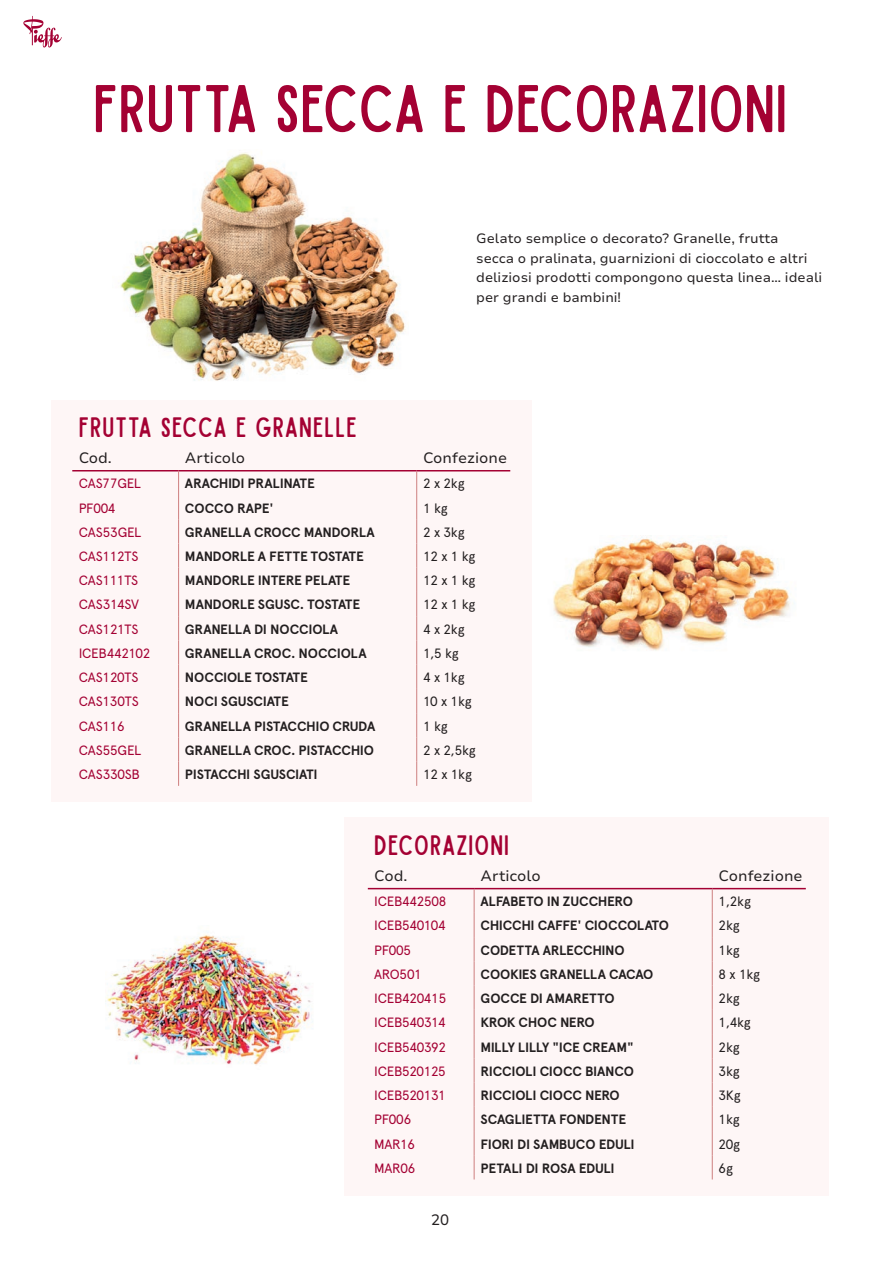
<style>
.page{position:relative;width:893px;height:1263px;background:#fff}
.page>*{position:absolute;margin:0;border:0;box-sizing:border-box;transform-origin:0 0}
.Titolo_prodotti{font:54px "Sailors Condensed";letter-spacing:.01em;color:#a40133}
.Titoletto{font:22.5px "Sailors Condensed";letter-spacing:.05em;color:#a40133}
.tabella_riga_2{font:15px "Nunito Sans 7 pt";color:#231f20}
.tabella_testo{font:700 13.5px "Apercu Pro";letter-spacing:-.015em;color:#231f20}
.tabella_testo-2{font:13.5px "Apercu Pro";letter-spacing:-.02em;color:#a40133}
.Base{font:13.5px/19.5px "Nunito Sans 7 pt";color:#231f20}
.tabella_testo-3{font:13.5px "Apercu Pro";letter-spacing:-.01em;color:#231f20}
.tabella_testo-4{font:700 13.5px "Apercu Pro";letter-spacing:.005em;color:#231f20}
</style>
<div class="page">
<img style="left:120px;top:152px;width:285px;height:229px">
<div style="left:51px;top:400px;width:480px;height:401px;background:#fef6f6"></div>
<hr style="left:72px;top:470px;width:107px;height:1px;background:#a40133">
<hr style="left:179px;top:470px;width:238px;height:1px;background:#a40133">
<svg style="left:178px;top:471px;width:1px;height:315px"></svg>
<hr style="left:417px;top:470px;width:93px;height:1px;background:#a40133">
<svg style="left:416px;top:471px;width:1px;height:315px"></svg>
<div style="left:344px;top:817px;width:485px;height:379px;background:#fef6f6"></div>
<hr style="left:368px;top:888px;width:106px;height:1px;background:#a40133">
<hr style="left:474px;top:888px;width:238px;height:1px;background:#a40133">
<svg style="left:474px;top:889px;width:1px;height:290px"></svg>
<hr style="left:712px;top:888px;width:94px;height:1px;background:#a40133">
<svg style="left:712px;top:889px;width:1px;height:290px"></svg>
<img style="left:553px;top:537px;width:242px;height:114px">
<img style="left:106px;top:932px;width:207px;height:133px">
<svg style="left:23px;top:16px;width:39px;height:31px"></svg>
<p class="Titolo_prodotti" style="left:93px;top:73px;width:695px">FRUTTA SECCA E DECORAZIONI</p>
<p class="Base" style="left:476px;top:228px;width:347px">Gelato semplice o decorato? Granelle, frutta<br>secca o pralinata, guarnizioni di cioccolato e altri deliziosi prodotti compongono questa linea… ideali per grandi e bambini!</p>
<p class="Titoletto" style="left:79px;top:412px;width:280px">FRUTTA SECCA E GRANELLE</p>
<p class="tabella_riga_2" style="left:79px;top:448px;width:35px">Cod.</p>
<p class="tabella_riga_2" style="left:185px;top:448px;width:62px">Articolo</p>
<p class="tabella_riga_2" style="left:423px;top:448px;width:85px">Confezione</p>
<p class="tabella_testo-2" style="left:79px;top:473px;width:64px">CAS77GEL</p>
<p class="tabella_testo" style="left:185px;top:473px;width:131px">ARACHIDI PRALINATE</p>
<p class="tabella_testo-3" style="left:423px;top:473px;width:43px">2 x 2kg</p>
<p class="tabella_testo-2" style="left:79px;top:498px;width:38px">PF004</p>
<p class="tabella_testo-4" style="left:185px;top:498px;width:90px">COCCO RAPE'</p>
<p class="tabella_testo-3" style="left:423px;top:498px;width:26px">1 kg</p>
<p class="tabella_testo-2" style="left:79px;top:522px;width:64px">CAS53GEL</p>
<p class="tabella_testo" style="left:185px;top:522px;width:191px">GRANELLA CROCC MANDORLA</p>
<p class="tabella_testo-3" style="left:423px;top:522px;width:43px">2 x 3kg</p>
<p class="tabella_testo-2" style="left:79px;top:546px;width:61px">CAS112TS</p>
<p class="tabella_testo" style="left:185px;top:546px;width:180px">MANDORLE A FETTE TOSTATE</p>
<p class="tabella_testo-3" style="left:423px;top:546px;width:54px">12 x 1 kg</p>
<p class="tabella_testo-2" style="left:79px;top:570px;width:61px">CAS111TS</p>
<p class="tabella_testo" style="left:185px;top:570px;width:167px">MANDORLE INTERE PELATE</p>
<p class="tabella_testo-3" style="left:423px;top:570px;width:54px">12 x 1 kg</p>
<p class="tabella_testo-2" style="left:79px;top:595px;width:62px">CAS314SV</p>
<p class="tabella_testo" style="left:185px;top:594px;width:177px">MANDORLE SGUSC. TOSTATE</p>
<p class="tabella_testo-3" style="left:423px;top:595px;width:54px">12 x 1 kg</p>
<p class="tabella_testo-2" style="left:79px;top:619px;width:61px">CAS121TS</p>
<p class="tabella_testo" style="left:185px;top:619px;width:155px">GRANELLA DI NOCCIOLA</p>
<p class="tabella_testo-3" style="left:423px;top:619px;width:43px">4 x 2kg</p>
<p class="tabella_testo-2" style="left:79px;top:643px;width:73px">ICEB442102</p>
<p class="tabella_testo" style="left:185px;top:643px;width:183px">GRANELLA CROC. NOCCIOLA</p>
<p class="tabella_testo-3" style="left:423px;top:643px;width:37px">1,5 kg</p>
<p class="tabella_testo-2" style="left:79px;top:667px;width:61px">CAS120TS</p>
<p class="tabella_testo" style="left:185px;top:667px;width:124px">NOCCIOLE TOSTATE</p>
<p class="tabella_testo-3" style="left:423px;top:667px;width:43px">4 x 1kg</p>
<p class="tabella_testo-2" style="left:79px;top:691px;width:62px">CAS130TS</p>
<p class="tabella_testo" style="left:185px;top:691px;width:105px">NOCI SGUSCIATE</p>
<p class="tabella_testo-3" style="left:423px;top:691px;width:50px">10 x 1kg</p>
<p class="tabella_testo-2" style="left:79px;top:716px;width:48px">CAS116</p>
<p class="tabella_testo" style="left:185px;top:716px;width:192px">GRANELLA PISTACCHIO CRUDA</p>
<p class="tabella_testo-3" style="left:423px;top:716px;width:26px">1 kg</p>
<p class="tabella_testo-2" style="left:79px;top:740px;width:64px">CAS55GEL</p>
<p class="tabella_testo" style="left:185px;top:740px;width:191px">GRANELLA CROC. PISTACCHIO</p>
<p class="tabella_testo-3" style="left:423px;top:740px;width:54px">2 x 2,5kg</p>
<p class="tabella_testo-2" style="left:79px;top:764px;width:63px">CAS330SB</p>
<p class="tabella_testo" style="left:185px;top:764px;width:134px">PISTACCHI SGUSCIATI</p>
<p class="tabella_testo-3" style="left:423px;top:764px;width:50px">12 x 1kg</p>
<p class="Titoletto" style="left:374px;top:830px;width:136px">DECORAZIONI</p>
<p class="tabella_riga_2" style="left:374px;top:865px;width:35px">Cod.</p>
<p class="tabella_riga_2" style="left:480px;top:865px;width:62px">Articolo</p>
<p class="tabella_riga_2" style="left:719px;top:865px;width:85px">Confezione</p>
<p class="tabella_testo-2" style="left:374px;top:891px;width:74px">ICEB442508</p>
<p class="tabella_testo" style="left:480px;top:891px;width:154px">ALFABETO IN ZUCCHERO</p>
<p class="tabella_testo-3" style="left:719px;top:891px;width:34px">1,2kg</p>
<p class="tabella_testo-2" style="left:374px;top:915px;width:73px">ICEB540104</p>
<p class="tabella_testo" style="left:480px;top:915px;width:190px">CHICCHI CAFFE' CIOCCOLATO</p>
<p class="tabella_testo-3" style="left:719px;top:915px;width:23px">2kg</p>
<p class="tabella_testo-2" style="left:374px;top:940px;width:38px">PF005</p>
<p class="tabella_testo" style="left:480px;top:940px;width:146px">CODETTA ARLECCHINO</p>
<p class="tabella_testo-3" style="left:719px;top:940px;width:23px">1kg</p>
<p class="tabella_testo-2" style="left:374px;top:964px;width:49px">ARO501</p>
<p class="tabella_testo" style="left:480px;top:964px;width:174px">COOKIES GRANELLA CACAO</p>
<p class="tabella_testo-3" style="left:719px;top:964px;width:43px">8 x 1kg</p>
<p class="tabella_testo-2" style="left:374px;top:988px;width:74px">ICEB420415</p>
<p class="tabella_testo" style="left:480px;top:988px;width:136px">GOCCE DI AMARETTO</p>
<p class="tabella_testo-3" style="left:719px;top:988px;width:23px">2kg</p>
<p class="tabella_testo-2" style="left:374px;top:1012px;width:73px">ICEB540314</p>
<p class="tabella_testo" style="left:480px;top:1012px;width:116px">KROK CHOC NERO</p>
<p class="tabella_testo-3" style="left:719px;top:1012px;width:34px">1,4kg</p>
<p class="tabella_testo-2" style="left:374px;top:1037px;width:73px">ICEB540392</p>
<p class="tabella_testo" style="left:480px;top:1037px;width:155px">MILLY LILLY "ICE CREAM"</p>
<p class="tabella_testo-3" style="left:719px;top:1037px;width:23px">2kg</p>
<p class="tabella_testo-2" style="left:374px;top:1061px;width:73px">ICEB520125</p>
<p class="tabella_testo" style="left:480px;top:1061px;width:155px">RICCIOLI CIOCC BIANCO</p>
<p class="tabella_testo-3" style="left:719px;top:1061px;width:22px">3kg</p>
<p class="tabella_testo-2" style="left:374px;top:1085px;width:73px">ICEB520131</p>
<p class="tabella_testo" style="left:480px;top:1085px;width:141px">RICCIOLI CIOCC NERO</p>
<p class="tabella_testo-3" style="left:719px;top:1085px;width:24px">3Kg</p>
<p class="tabella_testo-2" style="left:374px;top:1109px;width:39px">PF006</p>
<p class="tabella_testo" style="left:480px;top:1109px;width:147px">SCAGLIETTA FONDENTE</p>
<p class="tabella_testo-3" style="left:719px;top:1109px;width:23px">1kg</p>
<p class="tabella_testo-2" style="left:374px;top:1134px;width:42px">MAR16</p>
<p class="tabella_testo" style="left:480px;top:1133px;width:156px">FIORI DI SAMBUCO EDULI</p>
<p class="tabella_testo-3" style="left:719px;top:1134px;width:23px">20g</p>
<p class="tabella_testo-2" style="left:374px;top:1158px;width:43px">MAR06</p>
<p class="tabella_testo" style="left:480px;top:1158px;width:136px">PETALI DI ROSA EDULI</p>
<p class="tabella_testo-3" style="left:719px;top:1158px;width:16px">6g</p>
<p class="tabella_riga_2" style="left:431px;top:1209px;width:19px">20</p>
</div>
